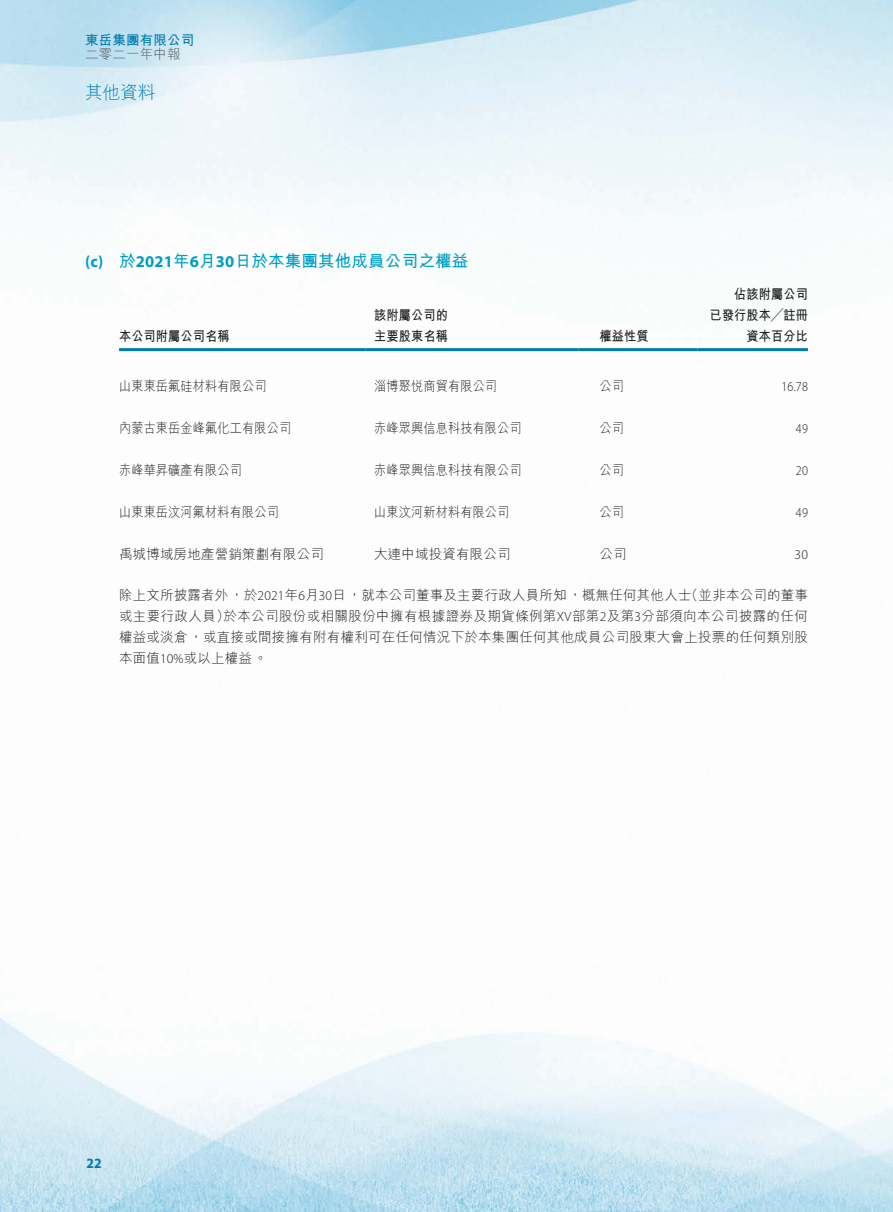
<style>
.page{position:relative;width:893px;height:1212px;background:#fff}
.page>*{position:absolute;margin:0;border:0;box-sizing:border-box;transform-origin:0 0}
.t1{font:300 18px "M Hei HK";color:#007bad}
.t2{font:700 16.5px "M Hei HK";letter-spacing:.01em;color:#009ec5}
.t3{font:700 14.25px "Myriad Pro";color:#007bad;scale:.95 1}
.t4{font:300 13.5px/21px "M Hei HK";letter-spacing:.015em;color:#1c1c1b;text-align:justify}
.t5{font:300 13.5px "M Hei HK";letter-spacing:.015em;color:#1c1c1b;scale:.9 1}
.t6{font:700 13.5px/21px "M Hei HK";letter-spacing:.01em;color:#1c1c1b;scale:.9 1}
.t7{font:300 13.5px "Myriad Pro";letter-spacing:.015em;color:#1c1c1b;scale:.9 1}
.t8{font:700 13.5px "M Hei HK";letter-spacing:.01em;color:#007bad}
.t9{font:300 13.5px "M Hei HK";letter-spacing:.015em;color:#575756}
.t10{font:300 13.5px "Myriad Pro";letter-spacing:.015em;color:#1c1c1b}
.s1{font-family:"Myriad Pro"}
</style>
<div class="page">
<img style="left:0;top:0;width:893px;height:1212px">
<hr style="left:119px;top:348px;width:247px;height:3px;background:#007bad">
<hr style="left:366px;top:348px;width:212px;height:3px;background:#007bad">
<hr style="left:578px;top:348px;width:119px;height:3px;background:#007bad">
<hr style="left:697px;top:348px;width:111px;height:3px;background:#007bad">
<p class="t8" style="left:85px;top:30px;width:111px">東岳集團有限公司</p>
<p class="t9" style="left:85px;top:45px;width:97px">二零二一年中報</p>
<h1 class="t1" style="left:85px;top:79px;width:72px">其他資料</h1>
<p class="t2" style="left:85px;top:249px;width:385px"><span class="s1">(c)</span> 於<span class="s1">2021</span>年<span class="s1">6</span>月<span class="s1">30</span>日於本集團其他成員公司之權益</p>
<p class="t6" style="left:119px;top:324px;width:124px">本公司附屬公司名稱</p>
<p class="t6" style="left:374px;top:303px;width:83px">該附屬公司的主要股東名稱</p>
<p class="t6" style="left:600px;top:324px;width:56px">權益性質</p>
<p class="t6" style="left:710px;top:282px;width:111px;text-align:right">佔該附屬公司<br>已發行股本╱註冊資本百分比</p>
<p class="t5" style="left:119px;top:377px;width:165px">山東東岳氟硅材料有限公司</p>
<p class="t5" style="left:374px;top:377px;width:138px">淄博聚悅商貿有限公司</p>
<p class="t5" style="left:600px;top:377px;width:29px">公司</p>
<p class="t7" style="left:781px;top:379px;width:31px">16.78</p>
<p class="t5" style="left:119px;top:419px;width:193px">內蒙古東岳金峰氟化工有限公司</p>
<p class="t5" style="left:374px;top:419px;width:165px">赤峰眾興信息科技有限公司</p>
<p class="t5" style="left:600px;top:419px;width:29px">公司</p>
<p class="t7" style="left:796px;top:421px;width:15px">49</p>
<p class="t5" style="left:119px;top:461px;width:138px">赤峰華昇礦產有限公司</p>
<p class="t5" style="left:374px;top:461px;width:165px">赤峰眾興信息科技有限公司</p>
<p class="t5" style="left:600px;top:461px;width:29px">公司</p>
<p class="t7" style="left:796px;top:463px;width:15px">20</p>
<p class="t5" style="left:119px;top:503px;width:179px">山東東岳汶河氟材料有限公司</p>
<p class="t5" style="left:374px;top:503px;width:152px">山東汶河新材料有限公司</p>
<p class="t5" style="left:600px;top:503px;width:29px">公司</p>
<p class="t7" style="left:796px;top:505px;width:15px">49</p>
<p class="t4" style="left:119px;top:543px;width:206px">禹城博域房地產營銷策劃有限公司</p>
<p class="t4" style="left:374px;top:543px;width:138px">大連中域投資有限公司</p>
<p class="t4" style="left:600px;top:543px;width:29px">公司</p>
<p class="t10" style="left:795px;top:547px;width:15px">30</p>
<p class="t4" style="left:119px;top:584px;width:690px">除上文所披露者外，於<span class="s1">2021</span>年<span class="s1">6</span>月<span class="s1">30</span>日，就本公司董事及主要行政人員所知，概無任何其他人士（並非本公司的董事或主要行政人員）於本公司股份或相關股份中擁有根據證券及期貨條例第<span class="s1">XV</span>部第<span class="s1">2</span>及第<span class="s1">3</span>分部須向本公司披露的任何權益或淡倉，或直接或間接擁有附有權利可在任何情況下於本集團任何其他成員公司股東大會上投票的任何類別股本面值<span class="s1">10%</span>或以上權益。</p>
<p class="t3" style="left:87px;top:1153px;width:17px">22</p>
</div>
